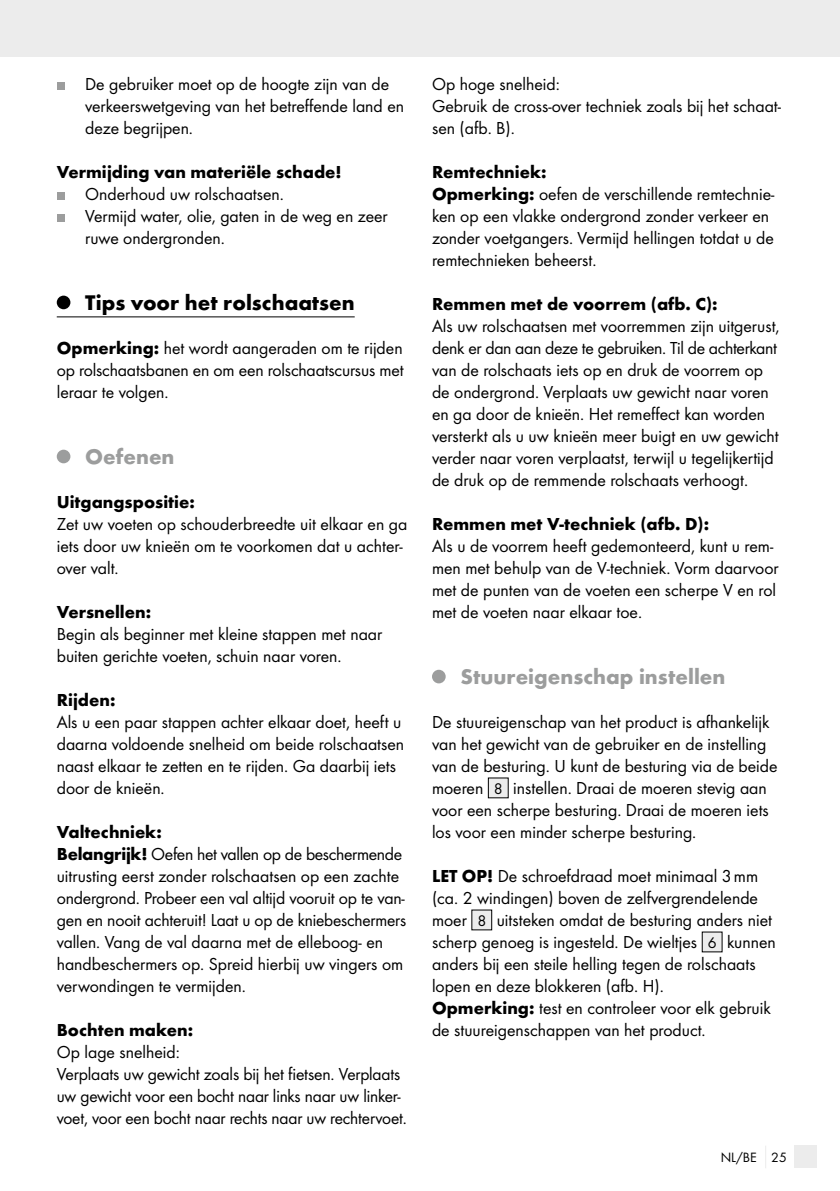
<style>
.page{position:relative;width:840px;height:1191px;background:#fff}
.page>*{position:absolute;margin:0;border:0;box-sizing:border-box;transform-origin:0 0}
.t1{font:700 22px "Futura";color:#9c9d9d}
.t2{font:700 22px "Futura";color:#000}
.t3{font:18px/22px "Futura Boo";color:#000}
.t4{font:700 18px "Futura";color:#000}
.t5{font:14px "Futura Boo";color:#000}
.s1{font-family:"Futura";font-weight:700}
.s2{font-size:16px}
</style>
<div class="page">
<div style="left:0;top:0;width:839px;height:57px;background:#ececec"></div>
<div style="left:794px;top:1145px;width:22px;height:23px;background:#ececec"></div>
<hr style="left:57px;top:316px;width:297px;height:1px;background:#000">
<div style="left:57px;top:82px;width:7px;height:8px;background:#9c9d9d"></div>
<div style="left:57px;top:192px;width:7px;height:8px;background:#9c9d9d"></div>
<div style="left:57px;top:214px;width:7px;height:8px;background:#9c9d9d"></div>
<div style="left:57px;top:296px;width:13px;height:13px;background:#000;border-radius:50%"></div>
<div style="left:57px;top:450px;width:13px;height:13px;background:#9c9d9d;border-radius:50%"></div>
<div style="left:432px;top:670px;width:13px;height:13px;background:#9c9d9d;border-radius:50%"></div>
<div style="left:488px;top:778px;width:20px;height:20px;background:#ececec"></div>
<div style="left:471px;top:910px;width:20px;height:20px;background:#ececec"></div>
<div style="left:701px;top:932px;width:20px;height:20px;background:#ececec"></div>
<p class="t3" style="left:85px;top:73px;width:320px">De gebruiker moet op de hoogte zijn van de verkeerswetgeving van het betreffende land en deze begrijpen.</p>
<p class="t4" style="left:57px;top:161px;width:286px">Vermijding van materiële schade!</p>
<p class="t3" style="left:85px;top:183px;width:304px">Onderhoud uw rolschaatsen.<br>Vermijd water, olie, gaten in de weg en zeer ruwe ondergronden.</p>
<p class="t2" style="left:85px;top:289px;width:271px">Tips voor het rolschaatsen</p>
<p class="t3" style="left:57px;top:337px;width:348px;text-align:justify"><span class="s1">Opmerking:</span> het wordt aangeraden om te rijden op rolschaatsbanen en om een rolschaatscursus met leraar te volgen.</p>
<p class="t1" style="left:85px;top:443px;width:91px">Oefenen</p>
<p class="t4" style="left:57px;top:491px;width:139px">Uitgangspositie:</p>
<p class="t3" style="left:57px;top:513px;width:352px">Zet uw voeten op schouderbreedte uit elkaar en ga iets door uw knieën om te voorkomen dat u achter&shy;over valt.</p>
<p class="t4" style="left:57px;top:601px;width:96px">Versnellen:</p>
<p class="t3" style="left:57px;top:623px;width:327px">Begin als beginner met kleine stappen met naar buiten gerichte voeten, schuin naar voren.</p>
<p class="t4" style="left:57px;top:689px;width:60px">Rijden:</p>
<p class="t3" style="left:57px;top:711px;width:349px">Als u een paar stappen achter elkaar doet, heeft u daarna voldoende snelheid om beide rolschaatsen naast elkaar te zetten en te rijden. Ga daarbij iets door de knieën.</p>
<p class="t4" style="left:57px;top:821px;width:107px">Valtechniek:</p>
<p class="t3" style="left:57px;top:843px;width:351px"><span class="s1">Belangrijk!</span> Oefen het vallen op de beschermende uitrusting eerst zonder rolschaatsen op een zachte ondergrond. Probeer een val altijd vooruit op te van&shy;gen en nooit achteruit! Laat u op de kniebeschermers vallen. Vang de val daarna met de elleboog- en handbeschermers op. Spreid hierbij uw vingers om verwondingen te vermijden.</p>
<p class="t4" style="left:57px;top:1019px;width:138px">Bochten maken:</p>
<p class="t3" style="left:57px;top:1041px;width:351px">Op lage snelheid:<br>Verplaats uw gewicht zoals bij het fietsen. Verplaats uw gewicht voor een bocht naar links naar uw linker&shy;voet, voor een bocht naar rechts naar uw rechtervoet.</p>
<p class="t3" style="left:432px;top:73px;width:350px">Op hoge snelheid:<br>Gebruik de cross-over techniek zoals bij het schaat&shy;sen (afb. B).</p>
<p class="t4" style="left:432px;top:161px;width:116px">Remtechniek:</p>
<p class="t3" style="left:432px;top:183px;width:343px"><span class="s1">Opmerking:</span> oefen de verschillende remtechnie&shy;ken op een vlakke ondergrond zonder verkeer en zonder voetgangers. Vermijd hellingen totdat u de remtechnieken beheerst.</p>
<p class="t4" style="left:432px;top:293px;width:287px">Remmen met de voorrem (afb. C):</p>
<p class="t3" style="left:432px;top:315px;width:349px">Als uw rolschaatsen met voorremmen zijn uitgerust, denk er dan aan deze te gebruiken. Til de achterkant van de rolschaats iets op en druk de voorrem op de ondergrond. Verplaats uw gewicht naar voren en ga door de knieën. Het remeffect kan worden versterkt als u uw knieën meer buigt en uw gewicht verder naar voren verplaatst, terwijl u tegelijkertijd de druk op de remmende rolschaats verhoogt.</p>
<p class="t4" style="left:432px;top:513px;width:278px">Remmen met V-techniek (afb. D):</p>
<p class="t3" style="left:432px;top:535px;width:348px">Als u de voorrem heeft gedemonteerd, kunt u rem&shy;men met behulp van de V-techniek. Vorm daarvoor met de punten van de voeten een scherpe V en rol met de voeten naar elkaar toe.</p>
<p class="t1" style="left:460px;top:663px;width:266px">Stuureigenschap instellen</p>
<p class="t3" style="left:432px;top:711px;width:347px">De stuureigenschap van het product is afhankelijk van het gewicht van de gebruiker en de instelling van de besturing. U kunt de besturing via de beide moeren <span class="s2">8</span> instellen. Draai de moeren stevig aan voor een scherpe besturing. Draai de moeren iets los voor een minder scherpe besturing.</p>
<p class="t3" style="left:432px;top:865px;width:345px"><span class="s1">LET OP!</span> De schroefdraad moet minimaal 3mm (ca. 2 windingen) boven de zelfvergrendelende moer <span class="s2">8</span> uitsteken omdat de besturing anders niet scherp genoeg is ingesteld. De wieltjes <span class="s2">6</span> kunnen anders bij een steile helling tegen de rolschaats lopen en deze blokkeren (afb. H).<br><span class="s1">Opmerking:</span> test en controleer voor elk gebruik de stuureigenschappen van het product.</p>
<p class="t5" style="left:720px;top:1149px;width:67px">NL/BE 25</p>
</div>
